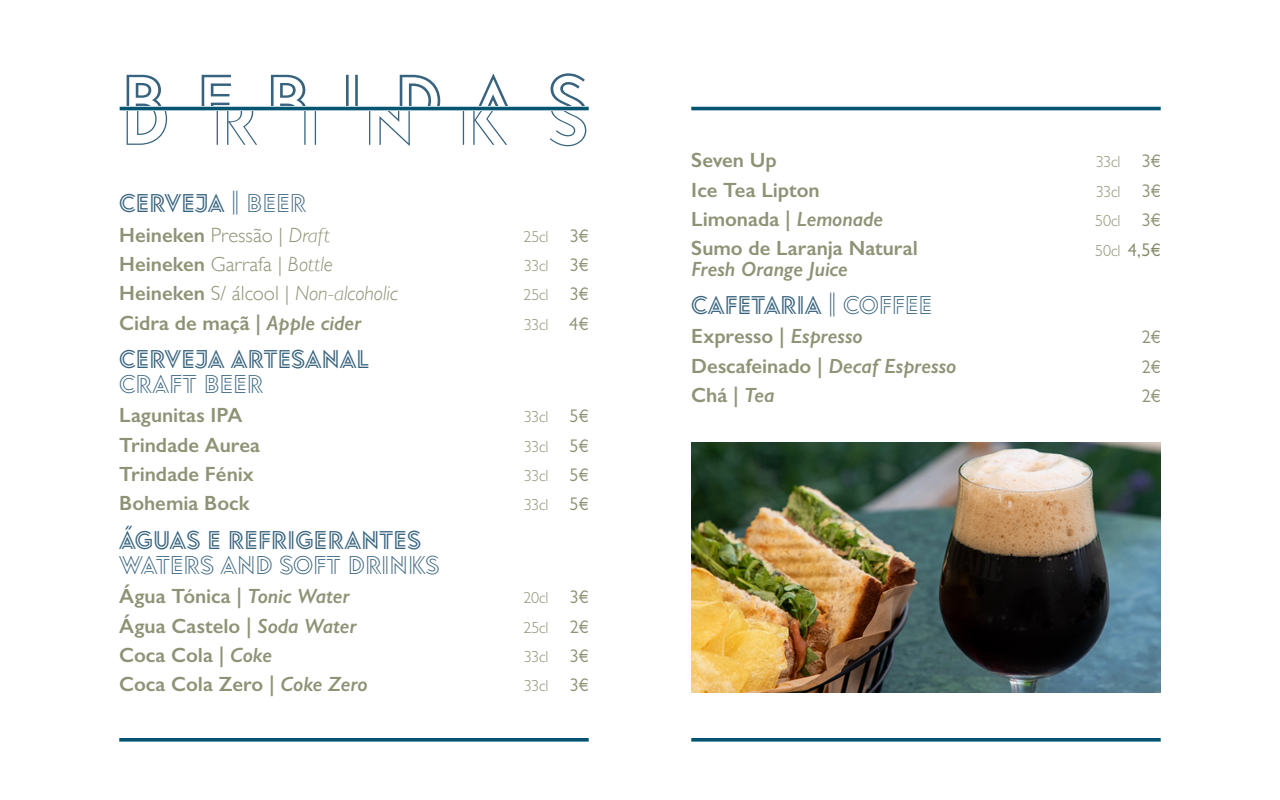
<style>
.page{position:relative;width:1280px;height:800px;background:#fff}
.page>*{position:absolute;margin:0;border:0;box-sizing:border-box;transform-origin:0 0}
.t1{font:72.9px "Baro Line Two";letter-spacing:.385em;color:#37637e}
.t2{font:72.9px "Baro Contour";letter-spacing:.53em;color:#37637e}
.t3{font:25.2px "Baro Line Three";letter-spacing:-.025em;color:#37637e}
.t4{font:25.2px "Baro Line Two";letter-spacing:-.02em;color:#37637e}
.t5{font:600 20.6px "Gill Sans";color:#8e9376}
.t6{font:italic 300 20.6px "Gill Sans";letter-spacing:-.005em;color:#8e9376}
.t7{font:italic 600 20.6px "Gill Sans";letter-spacing:-.01em;color:#8e9376}
.t8{font:18.3px "Gill Sans MT Pro";color:#8e9376}
.t9{font:300 16.1px "Gill Sans MT Pro";letter-spacing:-.015em;color:#8e9376}
.s1{font-family:"Baro Line Two"}
.s2{font-weight:300}
.s3{font-weight:300;font-style:italic}
.s4{font-weight:400;font-size:18.3px}
.s5{font-weight:600;font-style:normal}
.s6{font-style:normal}
.s7{font-style:italic}
.s8{font-weight:400;font-size:18.3px;color:#808766}
</style>
<div class="page">
<hr style="left:691px;top:107px;width:470px;height:3px;background:#045571">
<hr style="left:120px;top:107px;width:469px;height:3px;background:#045571">
<svg style="left:119px;top:738px;width:470px;height:4px;background:#1d667f"></svg>
<svg style="left:691px;top:738px;width:470px;height:4px;background:#1d667f"></svg>
<img style="left:691px;top:443px;width:470px;height:250px">
<h1 class="t1" style="left:119px;top:58px;width:471px">BEBIDAS</h1>
<h1 class="t2" style="left:119px;top:76px;width:471px">DRINKS</h1>
<p class="t3" style="left:119px;top:189px;width:189px">CERVEJA <span class="s1">| BEER</span></p>
<p class="t5" style="left:119px;top:222px;width:212px">Heineken <span class="s2">Pressão |</span> <span class="s3">Draft</span></p>
<p class="t9" style="left:523px;top:227px;width:67px">25cl <span class="s4">3€</span></p>
<p class="t5" style="left:119px;top:252px;width:215px">Heineken <span class="s2">Garrafa |</span> <span class="s3">Bottle</span></p>
<p class="t9" style="left:524px;top:256px;width:66px">33cl <span class="s4">3€</span></p>
<p class="t6" style="left:119px;top:282px;width:280px"><span class="s5">Heineken</span> <span class="s6">S/ álcool |</span> Non-alcoholic</p>
<p class="t9" style="left:523px;top:285px;width:67px">25cl <span class="s4">3€</span></p>
<p class="t5" style="left:119px;top:310px;width:244px">Cidra de maçã | <span class="s7">Apple cider</span></p>
<p class="t9" style="left:524px;top:314px;width:66px">33cl <span class="s4">4€</span></p>
<p class="t3" style="left:119px;top:344px;width:251px">CERVEJA ARTESANAL</p>
<p class="t4" style="left:119px;top:369px;width:146px">CRAFT BEER</p>
<p class="t5" style="left:119px;top:403px;width:125px">Lagunitas IPA</p>
<p class="t9" style="left:524px;top:407px;width:66px">33cl <span class="s4">5€</span></p>
<p class="t5" style="left:119px;top:432px;width:142px">Trindade Aurea</p>
<p class="t9" style="left:524px;top:437px;width:66px">33cl <span class="s4">5€</span></p>
<p class="t5" style="left:119px;top:462px;width:136px">Trindade Fénix</p>
<p class="t9" style="left:524px;top:466px;width:66px">33cl <span class="s4">5€</span></p>
<p class="t5" style="left:119px;top:491px;width:132px">Bohemia Bock</p>
<p class="t9" style="left:524px;top:495px;width:66px">33cl <span class="s4">5€</span></p>
<p class="t3" style="left:119px;top:525px;width:303px">ÁGUAS E REFRIGERANTES</p>
<p class="t4" style="left:119px;top:550px;width:322px">WATERS AND SOFT DRINKS</p>
<p class="t5" style="left:119px;top:584px;width:232px">Água Tónica | <span class="s7">Tonic Water</span></p>
<p class="t9" style="left:523px;top:588px;width:67px">20cl <span class="s4">3€</span></p>
<p class="t5" style="left:119px;top:613px;width:239px">Água Castelo | <span class="s7">Soda Water</span></p>
<p class="t9" style="left:523px;top:617px;width:67px">25cl <span class="s4">2€</span></p>
<p class="t5" style="left:119px;top:642px;width:154px">Coca Cola | <span class="s7">Coke</span></p>
<p class="t9" style="left:524px;top:647px;width:66px">33cl <span class="s4">3€</span></p>
<p class="t5" style="left:119px;top:672px;width:250px">Coca Cola Zero | <span class="s7">Coke Zero</span></p>
<p class="t9" style="left:524px;top:676px;width:66px">33cl <span class="s4">3€</span></p>
<p class="t5" style="left:691px;top:148px;width:87px">Seven Up</p>
<p class="t9" style="left:1096px;top:152px;width:66px">33cl <span class="s4">3€</span></p>
<p class="t5" style="left:691px;top:177px;width:130px">Ice Tea Lipton</p>
<p class="t9" style="left:1096px;top:181px;width:66px">33cl <span class="s4">3€</span></p>
<p class="t5" style="left:691px;top:206px;width:193px">Limonada | <span class="s7">Lemonade</span></p>
<p class="t9" style="left:1095px;top:211px;width:67px">50cl <span class="s4">3€</span></p>
<p class="t5" style="left:691px;top:236px;width:228px">Sumo de Laranja Natural</p>
<p class="t7" style="left:691px;top:256px;width:158px">Fresh Orange Juice</p>
<p class="t9" style="left:1095px;top:241px;width:67px">50cl <span class="s8">4,5€</span></p>
<p class="t3" style="left:691px;top:290px;width:243px">CAFETARIA <span class="s1">| COFFEE</span></p>
<p class="t5" style="left:691px;top:324px;width:173px">Expresso | <span class="s7">Espresso</span></p>
<p class="t8" style="left:1142px;top:326px;width:20px">2€</p>
<p class="t5" style="left:691px;top:353px;width:267px">Descafeinado | <span class="s7">Decaf Espresso</span></p>
<p class="t8" style="left:1142px;top:356px;width:20px">2€</p>
<p class="t5" style="left:691px;top:383px;width:85px">Chá | <span class="s7">Tea</span></p>
<p class="t8" style="left:1142px;top:385px;width:20px">2€</p>
</div>
